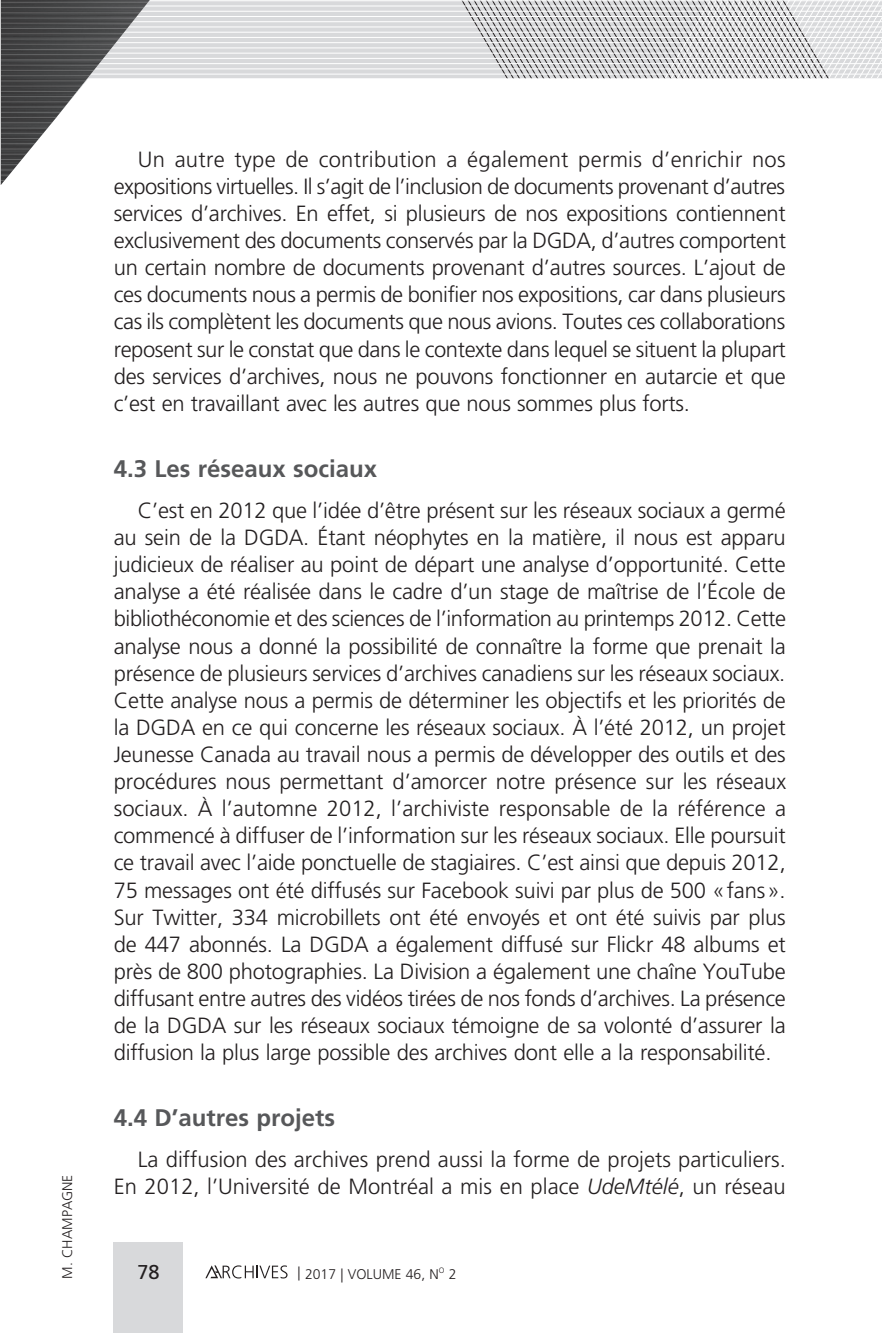
<style>
.page{position:relative;width:882px;height:1335px;background:#fff}
.page>*{position:absolute;margin:0;border:0;box-sizing:border-box;transform-origin:0 0}
.t1{font:700 24px "Frutiger LT Std";color:#57585a}
.t2{font:300 22px/27.2px "Frutiger LT Std";color:#231f20;text-align:justify}
.t3{font:20px "Frutiger LT Std";color:#231f20}
.t4{font:300 14px "Frutiger LT Std";color:#231f20}
.s1{font-style:italic}
</style>
<div class="page">
<svg style="left:238px;top:1px;width:434px;height:78px;background:#cccdcf"></svg>
<hr style="left:1px;top:6px;width:881px;height:1px;background:#fff">
<hr style="left:1px;top:11px;width:881px;height:1px;background:#fff">
<hr style="left:1px;top:16px;width:881px;height:1px;background:#fff">
<hr style="left:1px;top:21px;width:881px;height:1px;background:#fff">
<hr style="left:1px;top:27px;width:881px;height:1px;background:#fff">
<hr style="left:1px;top:32px;width:881px;height:1px;background:#fff">
<hr style="left:1px;top:37px;width:881px;height:1px;background:#fff">
<hr style="left:1px;top:42px;width:881px;height:1px;background:#fff">
<hr style="left:1px;top:47px;width:881px;height:1px;background:#fff">
<hr style="left:1px;top:53px;width:881px;height:1px;background:#fff">
<hr style="left:1px;top:58px;width:881px;height:1px;background:#fff">
<hr style="left:1px;top:63px;width:881px;height:1px;background:#fff">
<hr style="left:1px;top:68px;width:881px;height:1px;background:#fff">
<hr style="left:1px;top:74px;width:881px;height:1px;background:#fff">
<svg style="left:1px;top:0;width:236px;height:185px"></svg>
<hr style="left:1px;top:2px;width:236px;height:1px;background:#fff">
<hr style="left:1px;top:7px;width:236px;height:1px;background:#fff">
<hr style="left:1px;top:12px;width:236px;height:1px;background:#fff">
<hr style="left:1px;top:18px;width:236px;height:1px;background:#fff">
<hr style="left:1px;top:23px;width:236px;height:1px;background:#fff">
<hr style="left:1px;top:28px;width:236px;height:1px;background:#fff">
<hr style="left:1px;top:33px;width:236px;height:1px;background:#fff">
<hr style="left:1px;top:39px;width:236px;height:1px;background:#fff">
<hr style="left:1px;top:44px;width:236px;height:1px;background:#fff">
<hr style="left:1px;top:49px;width:236px;height:1px;background:#fff">
<hr style="left:1px;top:54px;width:236px;height:1px;background:#fff">
<hr style="left:1px;top:59px;width:236px;height:1px;background:#fff">
<hr style="left:1px;top:65px;width:236px;height:1px;background:#fff">
<hr style="left:1px;top:70px;width:236px;height:1px;background:#fff">
<hr style="left:1px;top:75px;width:236px;height:1px;background:#fff">
<hr style="left:1px;top:80px;width:236px;height:1px;background:#fff">
<hr style="left:1px;top:86px;width:236px;height:1px;background:#fff">
<hr style="left:1px;top:91px;width:236px;height:1px;background:#fff">
<hr style="left:1px;top:96px;width:236px;height:1px;background:#fff">
<hr style="left:1px;top:101px;width:236px;height:1px;background:#fff">
<hr style="left:1px;top:107px;width:236px;height:1px;background:#fff">
<hr style="left:1px;top:112px;width:236px;height:1px;background:#fff">
<hr style="left:1px;top:117px;width:236px;height:1px;background:#fff">
<hr style="left:1px;top:122px;width:236px;height:1px;background:#fff">
<hr style="left:1px;top:128px;width:236px;height:1px;background:#fff">
<hr style="left:1px;top:133px;width:236px;height:1px;background:#fff">
<hr style="left:1px;top:138px;width:236px;height:1px;background:#fff">
<hr style="left:1px;top:143px;width:236px;height:1px;background:#fff">
<hr style="left:1px;top:149px;width:236px;height:1px;background:#fff">
<hr style="left:1px;top:154px;width:236px;height:1px;background:#fff">
<hr style="left:1px;top:159px;width:236px;height:1px;background:#fff">
<hr style="left:1px;top:164px;width:236px;height:1px;background:#fff">
<hr style="left:1px;top:169px;width:236px;height:1px;background:#fff">
<hr style="left:1px;top:175px;width:236px;height:1px;background:#fff">
<hr style="left:1px;top:180px;width:236px;height:1px;background:#fff">
<div style="left:113px;top:1242px;width:70px;height:90px;background:#d8d9db"></div>
<svg style="left:205px;top:1265px;width:83px;height:13px"></svg>
<svg style="left:773px;top:0;width:109px;height:79px"></svg>
<p class="t4" style="left:59px;top:1278px;width:105px;rotate:-90deg">M. CHAMPAGNE</p>
<p class="t2" style="left:114px;top:146px;width:674px;text-indent:24px">Un autre type de contribution a également permis d’enrichir nos expositions virtuelles. Il s’agit de l’inclusion de documents provenant d’autres services d’archives. En effet, si plusieurs de nos expositions contiennent exclusivement des documents conservés par la DGDA, d’autres comportent un certain nombre de documents provenant d’autres sources. L’ajout de ces documents nous a permis de bonifier nos expositions, car dans plusieurs cas ils complètent les documents que nous avions. Toutes ces collaborations reposent sur le constat que dans le contexte dans lequel se situent la plupart des services d’archives, nous ne pouvons fonctionner en autarcie et que c’est en travaillant avec les autres que nous sommes plus forts.</p>
<p class="t1" style="left:114px;top:454px;width:265px">4.3 Les réseaux sociaux</p>
<p class="t2" style="left:114px;top:497px;width:674px;text-indent:24px">C’est en 2012 que l’idée d’être présent sur les réseaux sociaux a germé au sein de la DGDA. Étant néophytes en la matière, il nous est apparu judicieux de réaliser au point de départ une analyse d’opportunité. Cette analyse a été réalisée dans le cadre d’un stage de maîtrise de l’École de bibliothéconomie et des sciences de l’information au printemps 2012. Cette analyse nous a donné la possibilité de connaître la forme que prenait la présence de plusieurs services d’archives canadiens sur les réseaux sociaux.<br>Cette analyse nous a permis de déterminer les objectifs et les priorités de la DGDA en ce qui concerne les réseaux sociaux. À l’été 2012, un projet Jeunesse Canada au travail nous a permis de développer des outils et des procédures nous permettant d’amorcer notre présence sur les réseaux sociaux. À l’automne 2012, l’archiviste responsable de la référence a commencé à diffuser de l’information sur les réseaux sociaux. Elle poursuit ce travail avec l’aide ponctuelle de stagiaires. C’est ainsi que depuis 2012, 75 messages ont été diffusés sur Facebook suivi par plus de 500 «fans».<br>Sur Twitter, 334 microbillets ont été envoyés et ont été suivis par plus de 447 abonnés. La DGDA a également diffusé sur Flickr 48 albums et près de 800 photographies. La Division a également une chaîne YouTube diffusant entre autres des vidéos tirées de nos fonds d’archives. La présence de la DGDA sur les réseaux sociaux témoigne de sa volonté d’assurer la diffusion la plus large possible des archives dont elle a la responsabilité.</p>
<p class="t1" style="left:114px;top:1104px;width:223px">4.4 D’autres projets</p>
<p class="t2" style="left:114px;top:1146px;width:674px;text-align:right">La diffusion des archives prend aussi la forme de projets particuliers.<br>En 2012, l’Université de Montréal a mis en place <span class="s1">UdeMtélé</span>, un réseau</p>
<p class="t3" style="left:137px;top:1260px;width:24px">78</p>
<p class="t4" style="left:298px;top:1265px;width:160px">| 2017 | VOLUME 46, N<sup>O</sup> 2</p>
</div>
